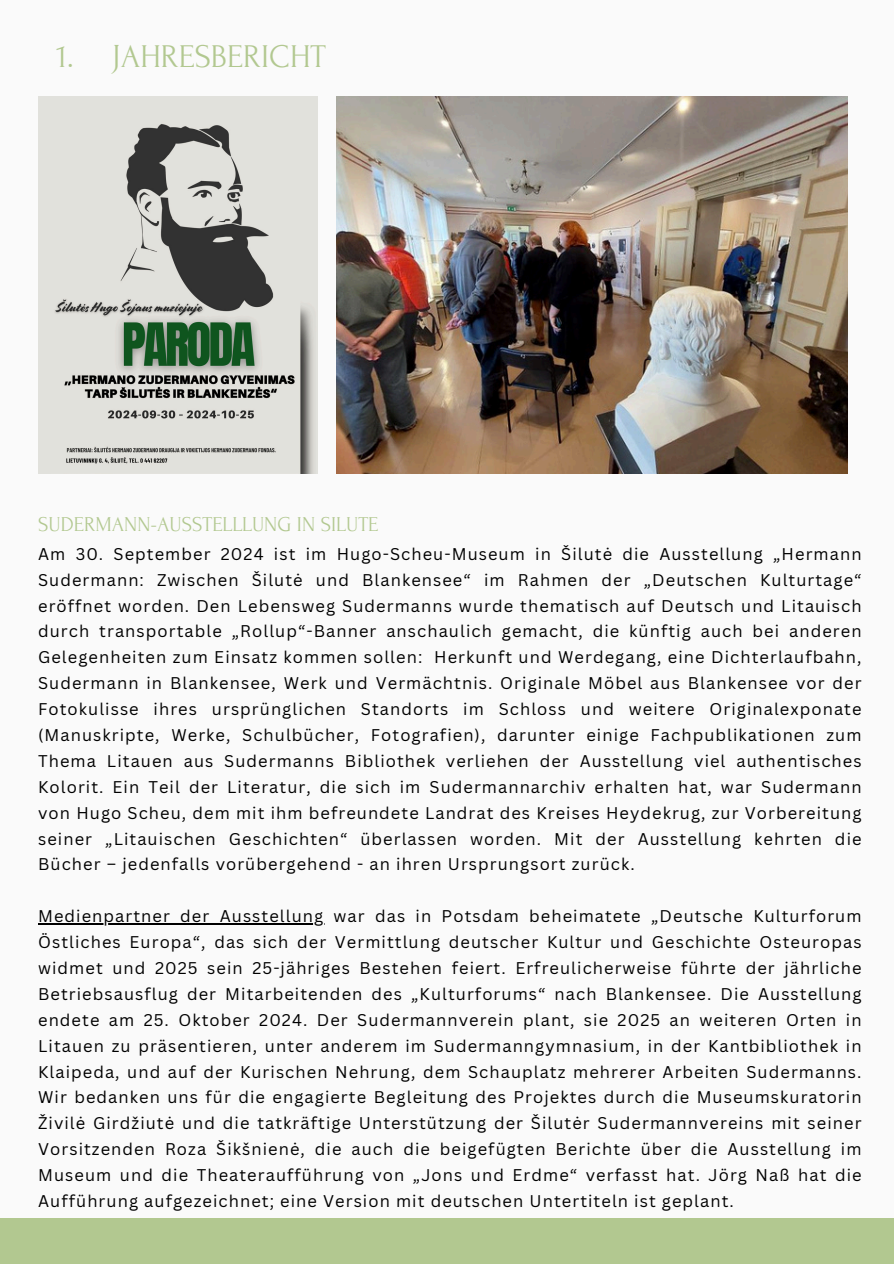
<style>
.page{position:relative;width:894px;height:1264px;background:#fff}
.page>*{position:absolute;margin:0;border:0;box-sizing:border-box;transform-origin:0 0}
.t1{font:33.15px "Forum";color:#b2c890}
.t2{font:21.15px "Forum";color:#b2c890}
.t3{font:16.5px/25.8px "Canva Sans";letter-spacing:.065em;color:#000;text-align:justify}
</style>
<div class="page">
<div style="left:0;top:0;width:893px;height:1263px;background:#fafafa"></div>
<div style="left:0;top:1218px;width:893px;height:45px;background:#b2c890"></div>
<img style="left:38px;top:97px;width:279px;height:377px">
<img style="left:336px;top:97px;width:511px;height:377px">
<hr style="left:38px;top:923px;width:286px;height:1px;background:#000">
<p class="t1" style="left:57px;top:39px;width:271px">1. JAHRESBERICHT</p>
<p class="t2" style="left:38px;top:512px;width:342px">SUDERMANN-AUSSTELLLUNG IN SILUTE</p>
<p class="t3" style="left:38px;top:540px;width:824px">Am 30. September 2024 ist im Hugo-Scheu-Museum in Šilutė die Ausstellung „Hermann Sudermann: Zwischen Šilutė und Blankensee“ im Rahmen der „Deutschen Kulturtage“ eröffnet worden. Den Lebensweg Sudermanns wurde thematisch auf Deutsch und Litauisch durch transportable „Rollup“-Banner anschaulich gemacht, die künftig auch bei anderen Gelegenheiten zum Einsatz kommen sollen: Herkunft und Werdegang, eine Dichterlaufbahn, Sudermann in Blankensee, Werk und Vermächtnis. Originale Möbel aus Blankensee vor der Fotokulisse ihres ursprünglichen Standorts im Schloss und weitere Originalexponate (Manuskripte, Werke, Schulbücher, Fotografien), darunter einige Fachpublikationen zum Thema Litauen aus Sudermanns Bibliothek verliehen der Ausstellung viel authentisches Kolorit. Ein Teil der Literatur, die sich im Sudermannarchiv erhalten hat, war Sudermann von Hugo Scheu, dem mit ihm befreundete Landrat des Kreises Heydekrug, zur Vorbereitung seiner „Litauischen Geschichten“ überlassen worden. Mit der Ausstellung kehrten die Bücher – jedenfalls vorübergehend - an ihren Ursprungsort zurück.</p>
<p class="t3" style="left:38px;top:902px;width:824px">Medienpartner der Ausstellung war das in Potsdam beheimatete „Deutsche Kulturforum Östliches Europa“, das sich der Vermittlung deutscher Kultur und Geschichte Osteuropas widmet und 2025 sein 25-jähriges Bestehen feiert. Erfreulicherweise führte der jährliche Betriebsausflug der Mitarbeitenden des „Kulturforums“ nach Blankensee. Die Ausstellung endete am 25. Oktober 2024. Der Sudermannverein plant, sie 2025 an weiteren Orten in Litauen zu präsentieren, unter anderem im Sudermanngymnasium, in der Kantbibliothek in Klaipeda, und auf der Kurischen Nehrung, dem Schauplatz mehrerer Arbeiten Sudermanns.<br>Wir bedanken uns für die engagierte Begleitung des Projektes durch die Museumskuratorin Živilė Girdžiutė und die tatkräftige Unterstützung der Šilutėr Sudermannvereins mit seiner Vorsitzenden Roza Šikšnienė, die auch die beigefügten Berichte über die Ausstellung im Museum und die Theateraufführung von „Jons und Erdme“ verfasst hat. Jörg Naß hat die Aufführung aufgezeichnet; eine Version mit deutschen Untertiteln ist geplant.</p>
</div>
